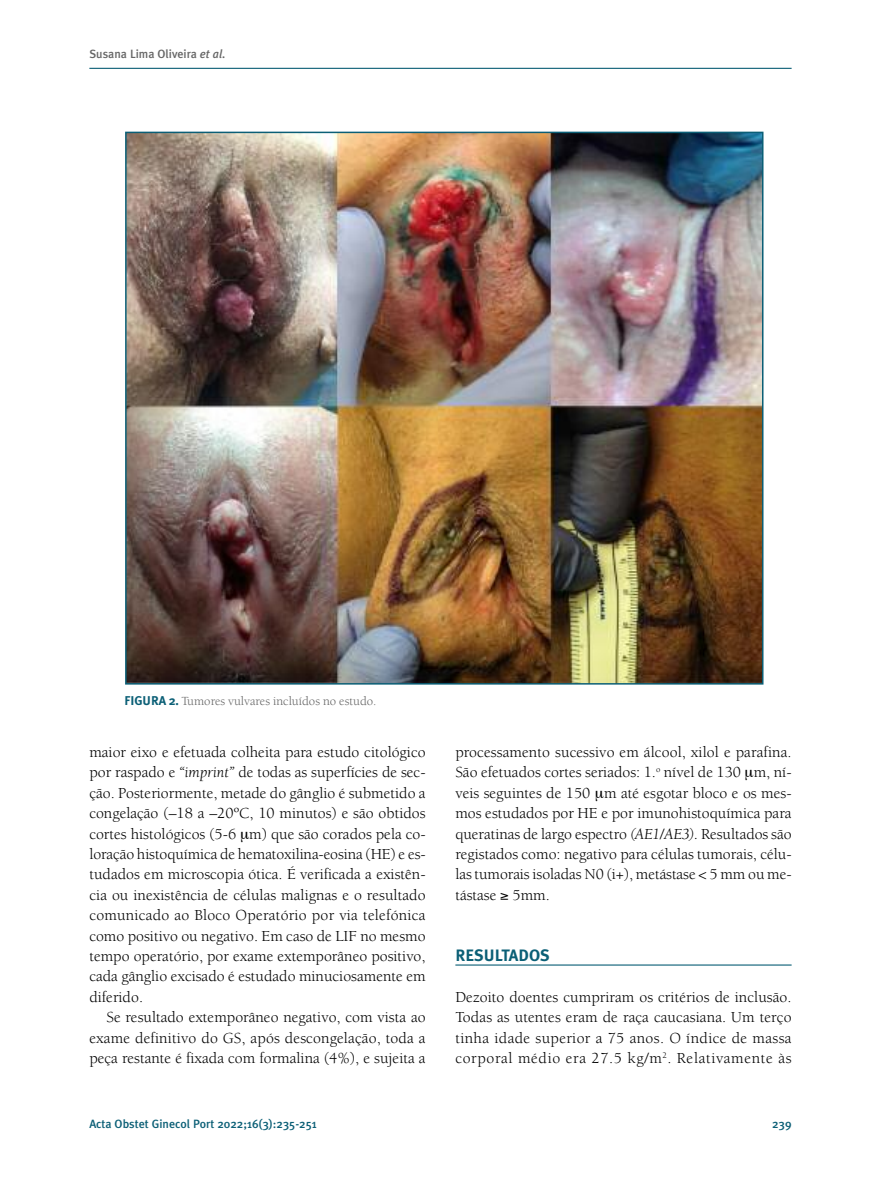
<style>
.page{position:relative;width:881px;height:1191px;background:#fff}
.page>*{position:absolute;margin:0;border:0;box-sizing:border-box;transform-origin:0 0}
.t1{font:700 16.5px "Meta Plus";color:#0b5f76}
.t2{font:15.75px/20.4px "Berkeley";color:#000;text-align:justify}
.t3{font:12.75px "Berkeley";color:#656565}
.t4{font:500 12px "Meta Plus";color:#0b5f76}
.t5{font:500 12px "Meta Plus";color:#666}
.s1{font-style:italic}
.s2{font-family:"Meta Plus";font-weight:700;color:#0b5f76}
</style>
<div class="page">
<hr style="left:89px;top:68px;width:702px;height:1px;background:#0b5f76">
<hr style="left:455px;top:964px;width:336px;height:1px;background:#0b5f76">
<img style="left:128px;top:135px;width:632px;height:546px">
<div style="left:125px;top:132px;width:638px;height:552px;border:2px solid #0b5f76"></div>
<p class="t5" style="left:89px;top:47px;width:138px">Susana Lima Oliveira <span class="s1">et al.</span></p>
<p class="t3" style="left:124px;top:696px;width:253px"><span class="s2">FIGURA 2.</span> Tumores vulvares incluídos no estudo.</p>
<p class="t2" style="left:89px;top:743px;width:337px">maior eixo e efetuada colheita para estudo citológico por raspado e <span class="s1">“imprint”</span> de todas as superfícies de sec&shy;ção. Posteriormente, metade do gânglio é submetido a congelação (–18 a –20ºC, 10 minutos) e são obtidos cortes histológicos (5-6 m) que são corados pela co&shy;loração histoquímica de hematoxilina-eosina (HE) e es&shy;tudados em microscopia ótica. É verificada a existên&shy;cia ou inexistência de células malignas e o resultado comunicado ao Bloco Operatório por via telefónica como positivo ou negativo. Em caso de LIF no mesmo tempo operatório, por exame extemporâneo positivo, cada gânglio excisado é estudado minuciosamente em diferido.</p>
<p class="t2" style="left:89px;top:1008px;width:337px;text-indent:17px">Se resultado extemporâneo negativo, com vista ao exame definitivo do GS, após descongelação, toda a peça restante é fixada com formalina (4%), e sujeita a</p>
<p class="t2" style="left:455px;top:743px;width:337px">processamento sucessivo em álcool, xilol e parafina.<br>São efetuados cortes seriados: 1.<sup>o</sup> nível de 130 m, ní&shy;veis seguintes de 150 m até esgotar bloco e os mes&shy;mos estudados por HE e por imunohistoquímica para queratinas de largo espectro <span class="s1">(AE1/AE3).</span> Resultados são registados como: negativo para células tumorais, célu&shy;las tumorais isoladas N0 (i+), metástase &lt; 5 mm ou me&shy;tástase ≥ 5mm.</p>
<p class="t1" style="left:455px;top:945px;width:96px">RESULTADOS</p>
<p class="t2" style="left:455px;top:988px;width:337px">Dezoito doentes cumpriram os critérios de inclusão.<br>Todas as utentes eram de raça caucasiana. Um terço tinha idade superior a 75 anos. O índice de massa corporal médio era 27.5 kg/m<sup>2</sup>. Relativamente às</p>
<p class="t4" style="left:89px;top:1117px;width:229px">Acta Obstet Ginecol Port 2022;16(3):235-251</p>
<p class="t4" style="left:772px;top:1117px;width:21px">239</p>
</div>
